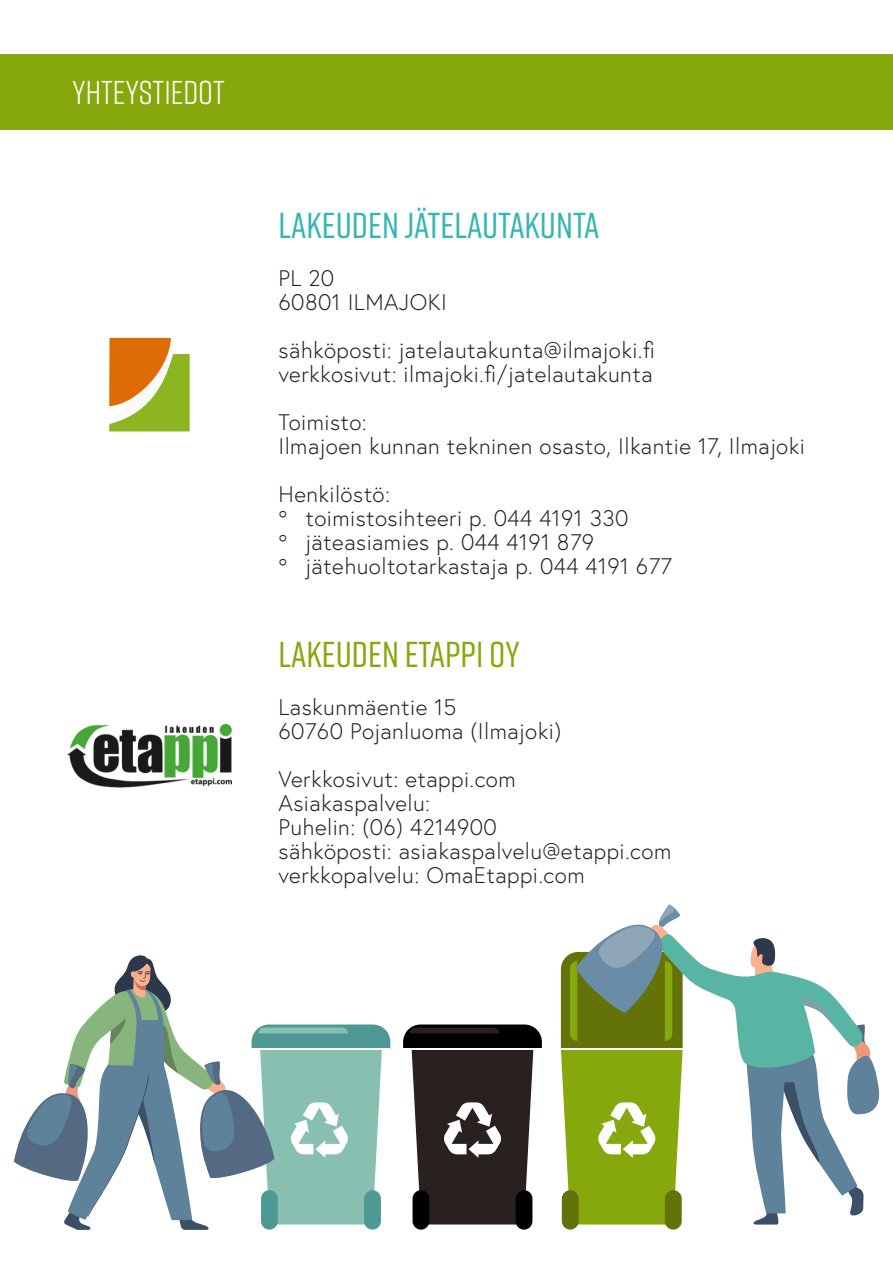
<style>
.page{position:relative;width:893px;height:1263px;background:#fff}
.page>*{position:absolute;margin:0;border:0;box-sizing:border-box;transform-origin:0 0}
.t1{font:500 36px "Rift";color:#35b6b3}
.t2{font:500 36px "Rift";color:#87a80d}
.Toc_1{font:33px "Rift";color:#fff}
.t3{font:300 22.5px "Europa";letter-spacing:.02em;color:#231f20}
</style>
<div class="page">
<div style="left:0;top:55px;width:893px;height:75px;background:#87a80d"></div>
<img style="left:67px;top:724px;width:165px;height:63px">
<div style="left:562px;top:1190px;width:17px;height:39px;background:#63730a;border-radius:8px"></div>
<div style="left:665px;top:1190px;width:17px;height:39px;background:#63730a;border-radius:8px"></div>
<div style="left:413px;top:1190px;width:16px;height:39px;background:#000;border-radius:8px"></div>
<div style="left:516px;top:1190px;width:16px;height:39px;background:#000;border-radius:8px"></div>
<svg style="left:403px;top:1024px;width:139px;height:200px"></svg>
<svg style="left:561px;top:904px;width:319px;height:320px"></svg>
<svg style="left:14px;top:955px;width:376px;height:275px"></svg>
<svg style="left:109px;top:338px;width:81px;height:93px"></svg>
<p class="Toc_1" style="left:72px;top:69px;width:154px">YHTEYSTIEDOT</p>
<p class="t1" style="left:279px;top:200px;width:322px">LAKEUDEN JÄTELAUTAKUNTA</p>
<p class="t3" style="left:279px;top:264px;width:57px">PL 20</p>
<p class="t3" style="left:279px;top:288px;width:170px">60801 ILMAJOKI</p>
<p class="t3" style="left:279px;top:336px;width:378px">sähköposti: jatelautakunta@ilmajoki.fi</p>
<p class="t3" style="left:279px;top:360px;width:376px">verkkosivut: ilmajoki.fi/jatelautakunta</p>
<p class="t3" style="left:279px;top:408px;width:90px">Toimisto:</p>
<p class="t3" style="left:279px;top:432px;width:528px">Ilmajoen kunnan tekninen osasto, Ilkantie 17, Ilmajoki</p>
<p class="t3" style="left:279px;top:480px;width:113px">Henkilöstö:</p>
<p class="t3" style="left:306px;top:504px;width:324px">toimistosihteeri p. 044 4191 330</p>
<p class="t3" style="left:306px;top:528px;width:290px">jäteasiamies p. 044 4191 879</p>
<p class="t3" style="left:306px;top:552px;width:368px">jätehuoltotarkastaja p. 044 4191 677</p>
<p class="t2" style="left:279px;top:629px;width:243px">LAKEUDEN ETAPPI OY</p>
<p class="t3" style="left:279px;top:693px;width:179px">Laskunmäentie 15</p>
<p class="t3" style="left:279px;top:717px;width:284px">60760 Pojanluoma (Ilmajoki)</p>
<p class="t3" style="left:279px;top:765px;width:239px">Verkkosivut: etappi.com</p>
<p class="t3" style="left:279px;top:789px;width:153px">Asiakaspalvelu:</p>
<p class="t3" style="left:279px;top:813px;width:220px">Puhelin: (06) 4214900</p>
<p class="t3" style="left:279px;top:837px;width:394px">sähköposti: asiakaspalvelu@etappi.com</p>
<p class="t3" style="left:279px;top:861px;width:308px">verkkopalvelu: OmaEtappi.com</p>
</div>
